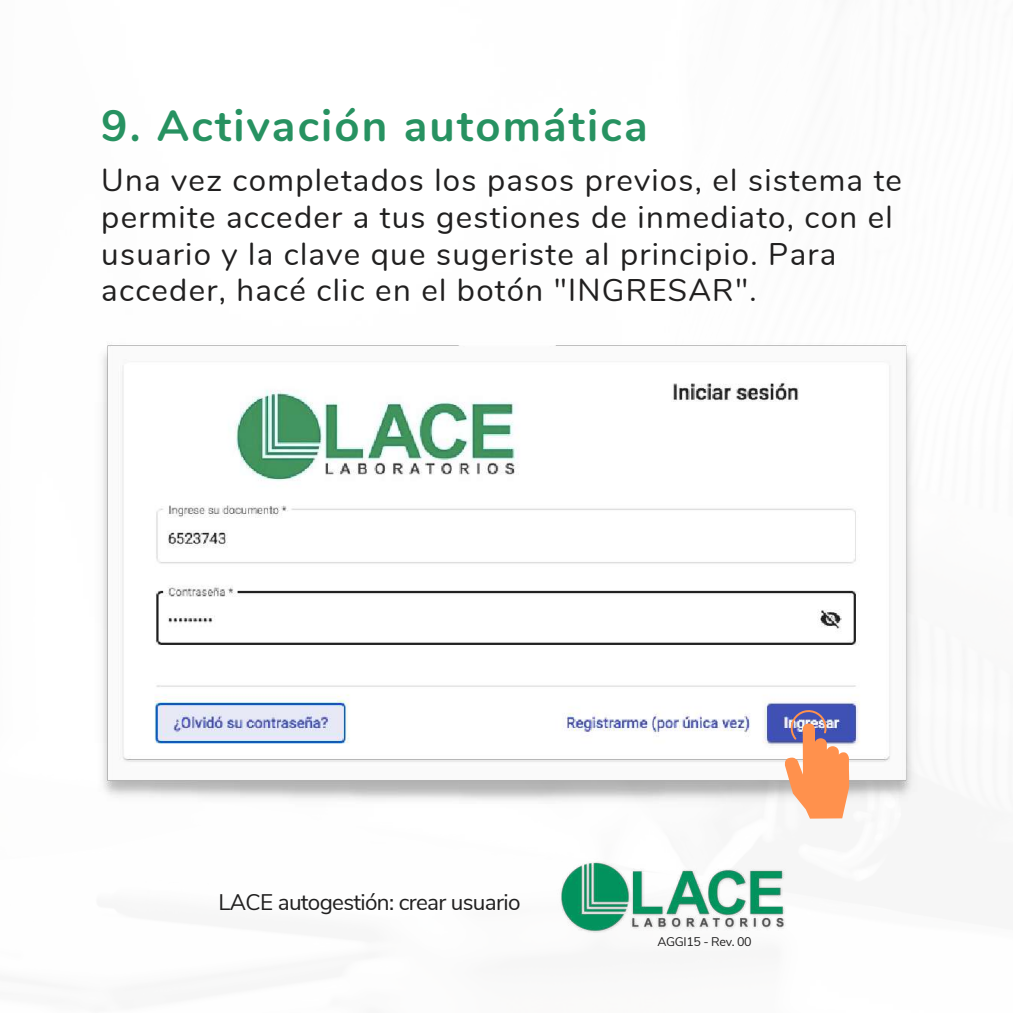
<style>
.page{position:relative;width:1013px;height:1013px;background:#fff}
.page>*{position:absolute;margin:0;border:0;box-sizing:border-box;transform-origin:0 0}
.t1{font:700 43.75px "Nunito";letter-spacing:.05em;color:#279261}
.t2{font:31.25px/36.5px "Nunito";letter-spacing:.04em;color:#201f1f}
.t3{font:22.5px "Nunito Sans";letter-spacing:-.03em;color:#201f1f}
.t4{font:12.5px "Nunito Sans";letter-spacing:-.03em;color:#201f1f}
</style>
<div class="page">
<img style="left:560px;top:862px;width:227px;height:71px">
<img style="left:103px;top:343px;width:814px;height:460px">
<svg style="left:784px;top:708px;width:65px;height:110px"></svg>
<h1 class="t1" style="left:101px;top:96px;width:548px">9. Activación automática</h1>
<p class="t2" style="left:101px;top:163px;width:802px">Una vez completados los pasos previos, el sistema te permite acceder a tus gestiones de inmediato, con el usuario y la clave que sugeriste al principio. Para acceder, hacé clic en el botón "INGRESAR".</p>
<p class="t3" style="left:218px;top:887px;width:303px">LACE autogestión: crear usuario</p>
<p class="t4" style="left:657px;top:933px;width:96px">AGGI15 - Rev. 00</p>
</div>
